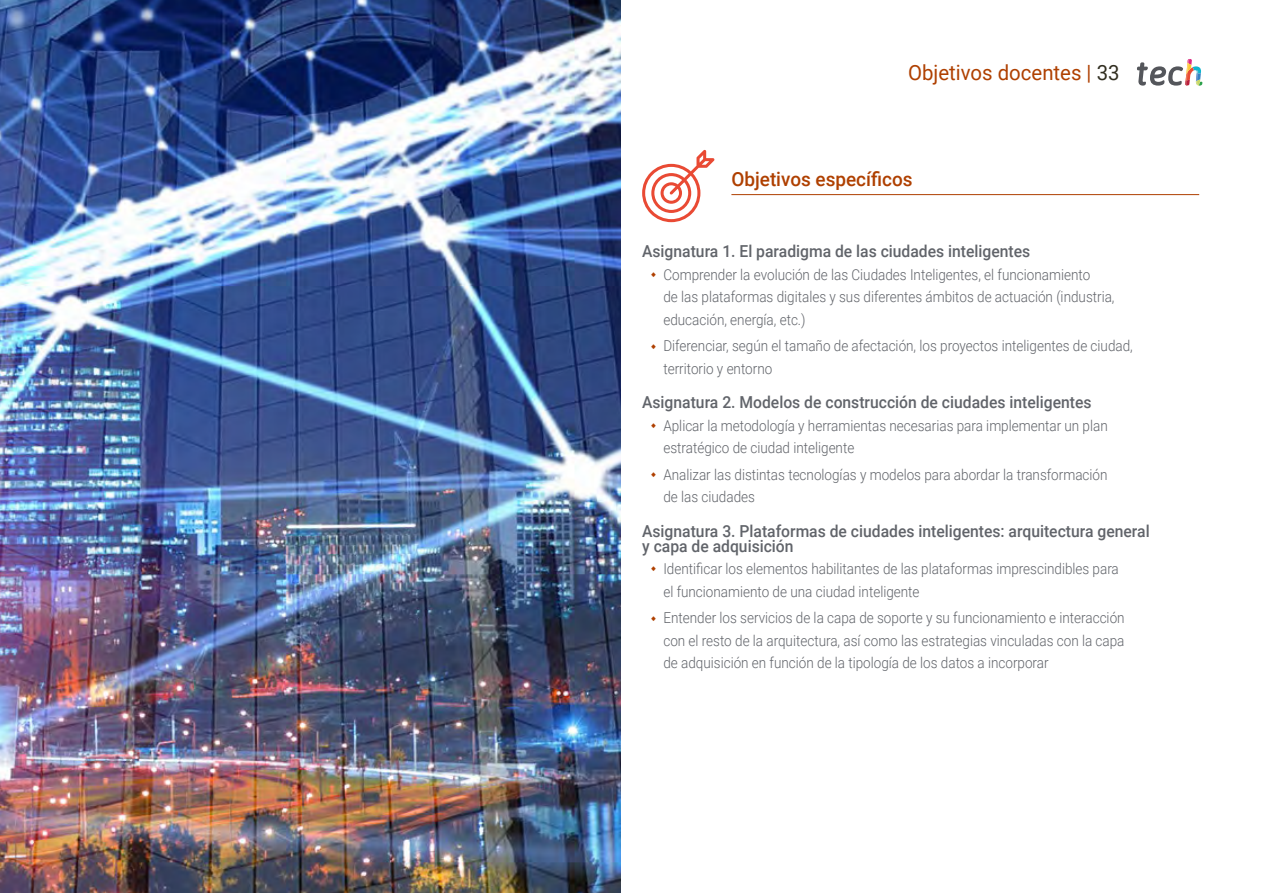
<style>
.page{position:relative;width:1263px;height:893px;background:#fff}
.page>*{position:absolute;margin:0;border:0;box-sizing:border-box;transform-origin:0 0}
.t1{font:21px "Roboto";color:#af4000}
.t2{font:500 19.5px "Roboto";color:#af4000}
.t3{font:500 16.5px/15px "Roboto";color:#61646a;scale:.95 1}
.t4{font:300 15px/22.5px "Roboto";color:#61646a;scale:.9 1}
.s1{color:#312e20}
</style>
<div class="page">
<img style="left:0;top:0;width:621px;height:893px">
<svg style="left:642px;top:150px;width:72px;height:72px"></svg>
<hr style="left:731px;top:194px;width:468px;height:1px;background:#af4000">
<svg style="left:1137px;top:59px;width:65px;height:27px"></svg>
<h1 class="t1" style="left:908px;top:57px;width:213px">Objetivos docentes | <span class="s1">33</span></h1>
<h2 class="t2" style="left:731px;top:166px;width:183px">Objetivos específicos</h2>
<p class="t3" style="left:642px;top:243px;width:410px">Asignatura 1. El paradigma de las ciudades inteligentes</p>
<p class="t4" style="left:663px;top:263px;width:503px">Comprender la evolución de las Ciudades Inteligentes, el funcionamiento<br>de las plataformas digitales y sus diferentes ámbitos de actuación (industria, educación, energía, etc.)</p>
<p class="t4" style="left:663px;top:334px;width:523px">Diferenciar, según el tamaño de afectación, los proyectos inteligentes de ciudad, territorio y entorno</p>
<p class="t3" style="left:642px;top:394px;width:475px">Asignatura 2. Modelos de construcción de ciudades inteligentes</p>
<p class="t4" style="left:663px;top:413px;width:495px">Aplicar la metodología y herramientas necesarias para implementar un plan estratégico de ciudad inteligente</p>
<p class="t4" style="left:663px;top:463px;width:495px">Analizar las distintas tecnologías y modelos para abordar la transformación de las ciudades</p>
<p class="t3" style="left:642px;top:523px;width:536px">Asignatura 3. Plataformas de ciudades inteligentes: arquitectura general y capa de adquisición</p>
<p class="t4" style="left:663px;top:557px;width:508px">Identificar los elementos habilitantes de las plataformas imprescindibles para el funcionamiento de una ciudad inteligente</p>
<p class="t4" style="left:663px;top:606px;width:514px;text-align:justify">Entender los servicios de la capa de soporte y su funcionamiento e interacción con el resto de la arquitectura, así como las estrategias vinculadas con la capa de adquisición en función de la tipología de los datos a incorporar</p>
</div>
